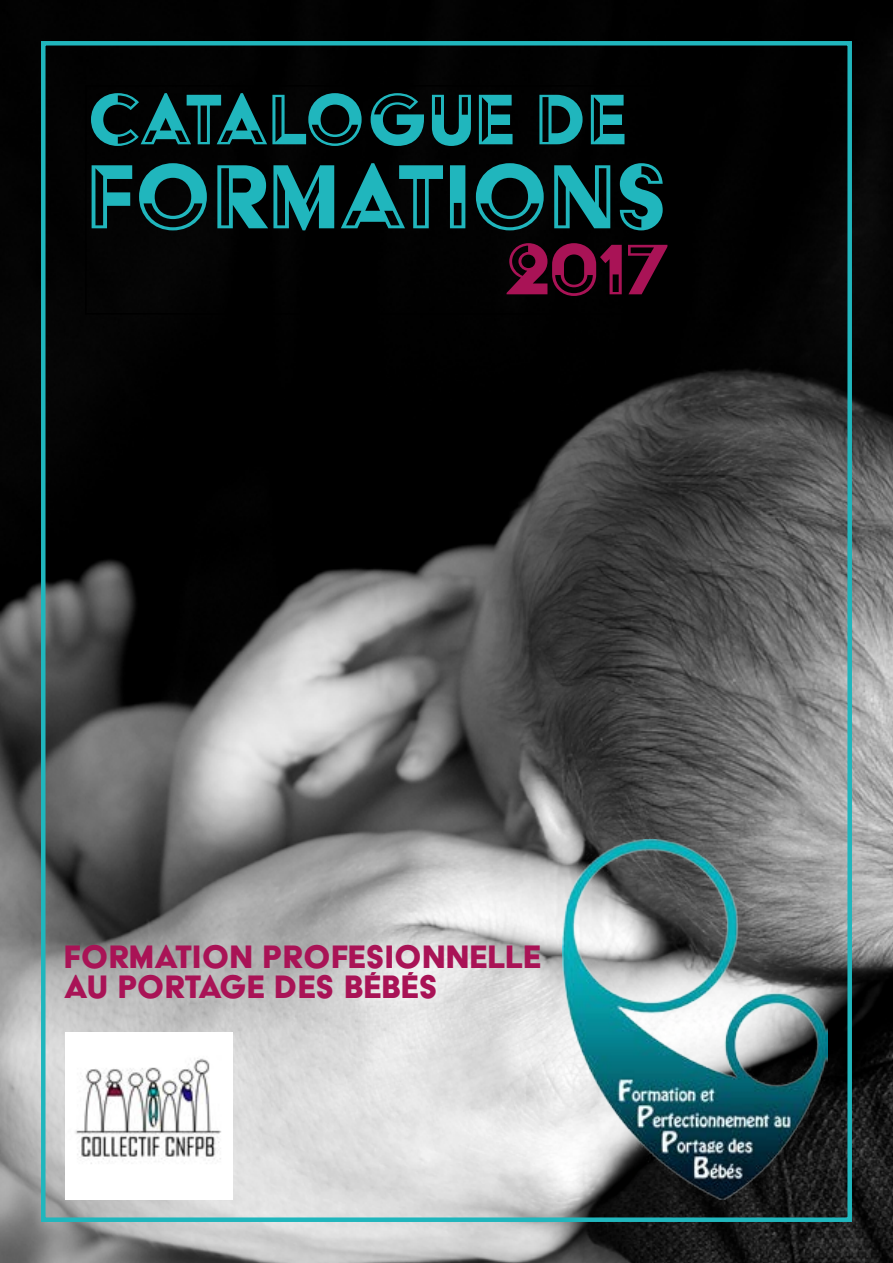
<style>
.page{position:relative;width:893px;height:1263px;background:#fff}
.page>*{position:absolute;margin:0;border:0;box-sizing:border-box;transform-origin:0 0}
.t1{font:105px "Acier BAT Text Noir";color:#20b6bd}
.t2{font:82.5px "Acier BAT Text Noir";color:#20b6bd}
.t3{font:82.5px "Acier BAT Text Noir";color:#a91356}
.t4{font:37.5px/30px "Acier BAT Text Solid";color:#a91356}
</style>
<div class="page">
<img style="left:0;top:0;width:893px;height:1263px">
<img style="left:66px;top:1033px;width:166px;height:166px">
<img style="left:563px;top:839px;width:265px;height:360px">
<div style="left:85px;top:85px;width:584px;height:230px;border:2px solid #000"></div>
<div style="left:41px;top:41px;width:811px;height:1181px;border:4px solid #20b6bd"></div>
<h2 class="t2" style="left:87px;top:76px;width:541px">CATALOGUE DE</h2>
<h1 class="t1" style="left:87px;top:141px;width:583px">FORMATIONS</h1>
<h2 class="t3" style="left:506px;top:226px;width:164px">2017</h2>
<p class="t4" style="left:64px;top:941px;width:479px">FORMATION PROFESIONNELLE<br>AU PORTAGE DES BÉBÉS</p>
</div>
